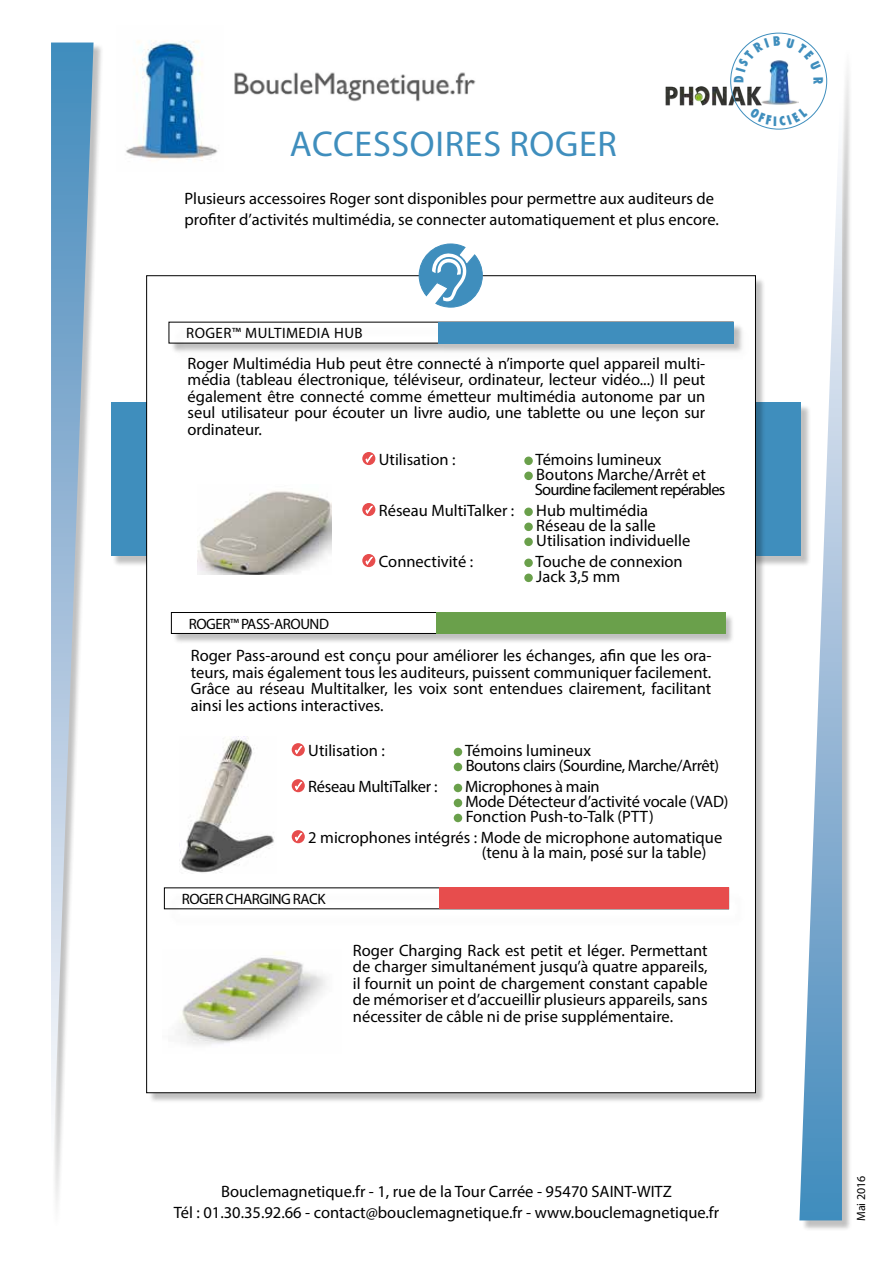
<style>
.page{position:relative;width:893px;height:1263px;background:#fff}
.page>*{position:absolute;margin:0;border:0;box-sizing:border-box;transform-origin:0 0}
.t1{font:36px "Myriad Pro";letter-spacing:.02em;color:#3f8ebd}
.t2{font:16.5px/16.5px "Myriad Pro";color:#000}
.t3{font:16.5px/15px "Myriad Pro";letter-spacing:-.025em;color:#000}
.t4{font:16.5px "Myriad Pro";letter-spacing:-.02em;color:#000}
.t5{font:15px "Myriad Pro";letter-spacing:-.03em;color:#000}
.t6{font:15px "Myriad Pro";letter-spacing:.03em;color:#000}
.t7{font:12px "Myriad Pro";color:#000}
</style>
<div class="page">
<div style="left:111px;top:403px;width:689px;height:153px;background:#3f8ebd"></div>
<div style="left:148px;top:277px;width:618px;height:826px;background:#000;opacity:.25"></div>
<div style="left:147px;top:276px;width:608px;height:817px;background:#fff"></div>
<img style="left:126px;top:40px;width:92px;height:121px">
<img style="left:234px;top:72px;width:242px;height:30px">
<div style="left:53px;top:44px;width:51px;height:1185px;background:#000;opacity:.25"></div>
<svg style="left:51px;top:43px;width:43px;height:1177px"></svg>
<div style="left:801px;top:45px;width:52px;height:1186px;background:#000;opacity:.25"></div>
<svg style="left:799px;top:45px;width:43px;height:1175px"></svg>
<svg style="left:419px;top:244px;width:63px;height:63px"></svg>
<div style="left:171px;top:324px;width:581px;height:38px;background:#000;opacity:.45"></div>
<div style="left:438px;top:322px;width:295px;height:21px;background:#3f8ebd"></div>
<div style="left:173px;top:614px;width:562px;height:30px;background:#000;opacity:.25"></div>
<div style="left:171px;top:612px;width:553px;height:21px;background:#fff"></div>
<div style="left:171px;top:612px;width:553px;height:22px;border:1px solid #000"></div>
<svg style="left:292px;top:743px;width:13px;height:13px"></svg>
<svg style="left:295px;top:746px;width:7px;height:8px"></svg>
<div style="left:454px;top:748px;width:8px;height:8px;background:#6aa04b;border-radius:50%"></div>
<div style="left:454px;top:763px;width:8px;height:8px;background:#6aa04b;border-radius:50%"></div>
<svg style="left:292px;top:779px;width:13px;height:13px"></svg>
<svg style="left:295px;top:782px;width:7px;height:8px"></svg>
<div style="left:454px;top:784px;width:8px;height:8px;background:#6aa04b;border-radius:50%"></div>
<div style="left:454px;top:799px;width:8px;height:8px;background:#6aa04b;border-radius:50%"></div>
<div style="left:454px;top:814px;width:8px;height:8px;background:#6aa04b;border-radius:50%"></div>
<svg style="left:292px;top:830px;width:13px;height:13px"></svg>
<svg style="left:295px;top:833px;width:7px;height:8px"></svg>
<img style="left:197px;top:491px;width:134px;height:84px">
<svg style="left:362px;top:452px;width:13px;height:13px"></svg>
<svg style="left:366px;top:455px;width:7px;height:7px"></svg>
<div style="left:524px;top:457px;width:9px;height:8px;background:#6aa04b;border-radius:50%"></div>
<div style="left:524px;top:472px;width:9px;height:8px;background:#6aa04b;border-radius:50%"></div>
<svg style="left:362px;top:503px;width:13px;height:13px"></svg>
<svg style="left:366px;top:506px;width:7px;height:7px"></svg>
<div style="left:524px;top:508px;width:9px;height:8px;background:#6aa04b;border-radius:50%"></div>
<div style="left:524px;top:523px;width:9px;height:8px;background:#6aa04b;border-radius:50%"></div>
<div style="left:524px;top:538px;width:9px;height:8px;background:#6aa04b;border-radius:50%"></div>
<svg style="left:362px;top:554px;width:13px;height:13px"></svg>
<svg style="left:366px;top:557px;width:7px;height:7px"></svg>
<div style="left:524px;top:559px;width:9px;height:8px;background:#6aa04b;border-radius:50%"></div>
<div style="left:524px;top:574px;width:9px;height:8px;background:#6aa04b;border-radius:50%"></div>
<img style="left:179px;top:737px;width:95px;height:136px">
<img style="left:178px;top:952px;width:148px;height:93px">
<div style="left:436px;top:612px;width:289px;height:22px;background:#6aa04b"></div>
<div style="left:440px;top:887px;width:289px;height:22px;background:#e74d4d"></div>
<img style="left:665px;top:69px;width:97px;height:51px">
<img style="left:760px;top:60px;width:38px;height:45px">
<svg style="left:734px;top:36px;width:46px;height:47px"></svg>
<svg style="left:786px;top:38px;width:35px;height:32px"></svg>
<svg style="left:814px;top:77px;width:9px;height:7px"></svg>
<svg style="left:749px;top:107px;width:59px;height:19px"></svg>
<h1 class="t1" style="left:290px;top:122px;width:328px">ACCESSOIRES ROGER</h1>
<p class="t2" style="left:184px;top:188px;width:536px;line-height:20.7px">Plusieurs accessoires Roger sont disponibles pour permettre aux auditeurs de profiter d’activités multimédia, se connecter automatiquement et plus encore.</p>
<p class="t6" style="left:186px;top:324px;width:178px">ROGER™ MULTIMEDIA HUB</p>
<p class="t2" style="left:188px;top:355px;width:519px;text-align:justify">Roger Multimédia Hub peut être connecté à n’importe quel appareil multi&shy;média (tableau électronique, téléviseur, ordinateur, lecteur vidéo...) Il peut également être connecté comme émetteur multimédia autonome par un seul utilisateur pour écouter un livre audio, une tablette ou une leçon sur ordinateur.</p>
<p class="t2" style="left:379px;top:451px;width:78px">Utilisation :</p>
<p class="t2" style="left:535px;top:452px;width:192px;line-height:15px">Témoins lumineux<br>Boutons Marche/Arrêt et<br>Sourdine facilement repérables</p>
<p class="t2" style="left:379px;top:502px;width:137px">Réseau MultiTalker :</p>
<p class="t2" style="left:536px;top:503px;width:155px;line-height:15px">Hub multimédia<br>Réseau de la salle<br>Utilisation individuelle</p>
<p class="t2" style="left:379px;top:553px;width:96px">Connectivité :</p>
<p class="t2" style="left:536px;top:554px;width:149px;line-height:15px">Touche de connexion<br>Jack 3,5 mm</p>
<p class="t5" style="left:189px;top:614px;width:142px">ROGER™ PASS-AROUND</p>
<p class="t2" style="left:191px;top:647px;width:522px;text-align:justify">Roger Pass-around est conçu pour améliorer les échanges, afin que les ora&shy;teurs, mais également tous les auditeurs, puissent communiquer facilement.<br>Grâce au réseau Multitalker, les voix sont entendues clairement, facilitant ainsi les actions interactives.</p>
<p class="t2" style="left:308px;top:742px;width:78px">Utilisation :</p>
<p class="t3" style="left:465px;top:743px;width:256px">Témoins lumineux<br>Boutons clairs (Sourdine, Marche/Arrêt)</p>
<p class="t4" style="left:308px;top:776px;width:131px">Réseau MultiTalker :</p>
<p class="t2" style="left:465px;top:779px;width:265px;line-height:15px">Microphones à main<br>Mode Détecteur d’activité vocale (VAD)<br>Fonction Push-to-Talk (PTT)</p>
<p class="t2" style="left:482px;top:830px;width:242px;line-height:15px;text-indent:-173px">2 microphones intégrés : Mode de microphone automatique (tenu à la main, posé sur la table)</p>
<p class="t5" style="left:182px;top:890px;width:145px">ROGER CHARGING RACK</p>
<p class="t2" style="left:353px;top:942px;width:356px;text-align:justify">Roger Charging Rack est petit et léger. Permettant de charger simultanément jusqu’à quatre appareils, il fournit un point de chargement constant capable de mémoriser et d’accueillir plusieurs appareils, sans nécessiter de câble ni de prise supplémentaire.</p>
<p class="t2" style="left:174px;top:1181px;width:547px;line-height:21px;text-align:center">Bouclemagnetique.fr - 1, rue de la Tour Carrée - 95470 SAINT-WITZ<br>Tél : 01.30.35.92.66 - contact@bouclemagnetique.fr - www.bouclemagnetique.fr</p>
<p class="t7" style="left:854px;top:1221px;width:47px;rotate:-90deg">Mai 2016</p>
</div>
